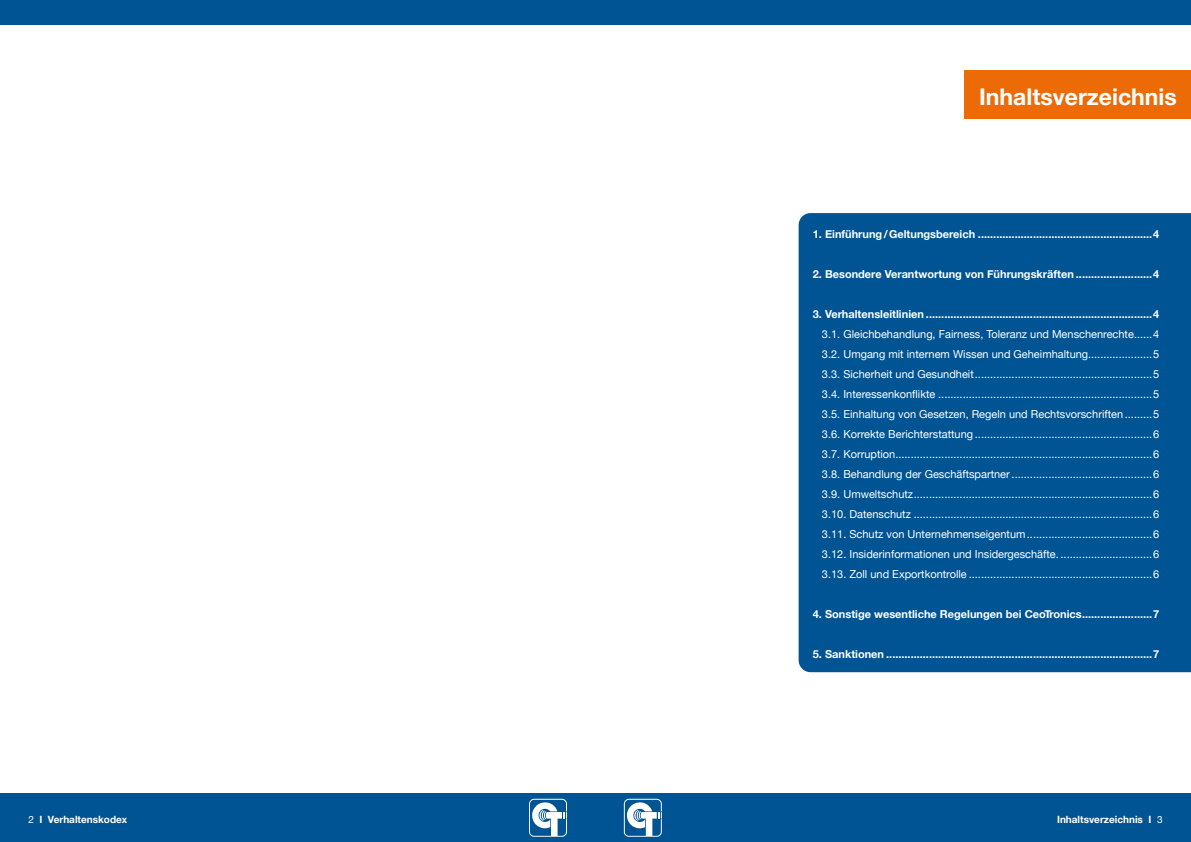
<style>
.page{position:relative;width:1191px;height:842px;background:#fff}
.page>*{position:absolute;margin:0;border:0;box-sizing:border-box;transform-origin:0 0}
.t1{font:700 23px "Helvetica Neue";color:#fff}
.t2{font:11px/20px "Helvetica Neue";color:#fff;text-align:justify}
.t3{font:700 11px "Helvetica Neue";color:#fff}
.t4{font:700 10px "Helvetica Neue";color:#fff}
.s1{font-weight:400}
</style>
<div class="page">
<div style="left:798px;top:213px;width:393px;height:459px;background:#005493"></div>
<div style="left:0;top:0;width:1191px;height:24px;background:#005493"></div>
<div style="left:0;top:794px;width:1191px;height:48px;background:#005493"></div>
<svg style="left:624px;top:799px;width:38px;height:38px"></svg>
<svg style="left:529px;top:799px;width:38px;height:38px"></svg>
<div style="left:965px;top:71px;width:226px;height:48px;background:#ed6b06"></div>
<h1 class="t1" style="left:979px;top:79px;width:199px">Inhaltsverzeichnis</h1>
<p class="t3" style="left:812px;top:225px;width:348px">1. Einführung/Geltungsbereich .........................................................4</p>
<p class="t3" style="left:812px;top:265px;width:348px">2. Besondere Verantwortung von Führungskräften .........................4</p>
<p class="t3" style="left:812px;top:305px;width:348px">3. Verhaltensleitlinien ..........................................................................4</p>
<p class="t2" style="left:822px;top:325px;width:339px">3.1. Gleichbehandlung, Fairness, Toleranz und Menschenrechte......4<br>3.2. Umgang mit internem Wissen und Geheimhaltung.....................5<br>3.3. Sicherheit und Gesundheit..........................................................5<br>3.4. Interessenkonflikte ......................................................................5<br>3.5. Einhaltung von Gesetzen, Regeln und Rechtsvorschriften .........5<br>3.6. Korrekte Berichterstattung ..........................................................6<br>3.7. Korruption....................................................................................6<br>3.8. Behandlung der Geschäftspartner ..............................................6<br>3.9. Umweltschutz..............................................................................6<br>3.10. Datenschutz ..............................................................................6<br>3.11. Schutz von Unternehmenseigentum.........................................6<br>3.12. Insiderinformationen und Insidergeschäfte. ..............................6<br>3.13. Zoll und Exportkontrolle ............................................................6</p>
<p class="t3" style="left:812px;top:605px;width:348px">4. Sonstige wesentliche Regelungen bei CeoTronics.......................7</p>
<p class="t3" style="left:812px;top:645px;width:348px">5. Sanktionen .......................................................................................7</p>
<p class="t4" style="left:28px;top:811px;width:100px"><span class="s1">2</span> I Verhaltenskodex</p>
<p class="t4" style="left:1057px;top:811px;width:107px">Inhaltsverzeichnis I <span class="s1">3</span></p>
</div>
